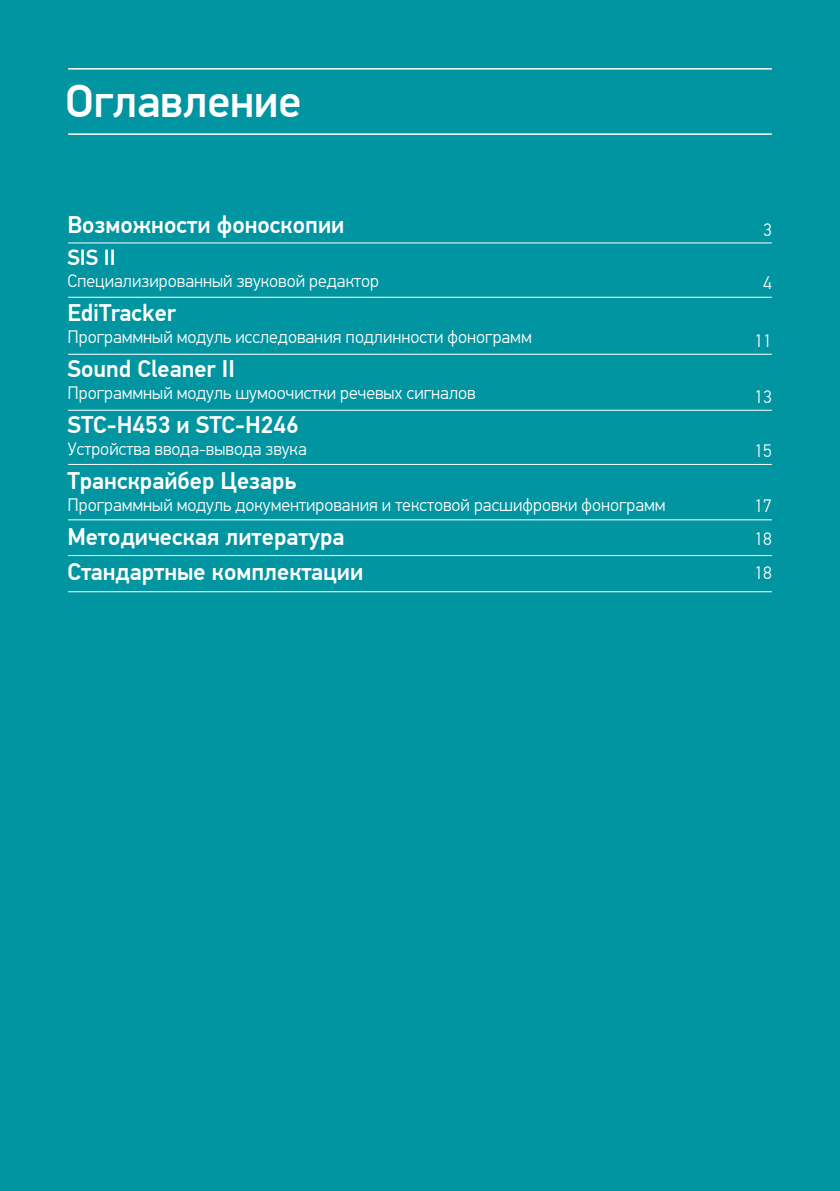
<style>
.page{position:relative;width:840px;height:1191px;background:#fff}
.page>*{position:absolute;margin:0;border:0;box-sizing:border-box;transform-origin:0 0}
.Заголовок{font:500 46px "PF Din Display Pro";color:#fff}
.Текст{font:500 24px "PF Din Text Pro";color:#fff}
.Текст-2{font:500 22px "PF Din Text Pro";color:#fff}
.Текст-3{font:300 18px "PF Din Text Pro";color:#fff}
</style>
<div class="page">
<div style="left:0;top:0;width:839px;height:1191px;background:#0095a1"></div>
<hr style="left:68px;top:68px;width:703px;height:2px;background:#fff">
<hr style="left:68px;top:133px;width:703px;height:2px;background:#fff">
<hr style="left:68px;top:591px;width:703px;height:1px;background:#fff">
<hr style="left:68px;top:464px;width:703px;height:1px;background:#fff">
<hr style="left:68px;top:410px;width:703px;height:1px;background:#fff">
<hr style="left:68px;top:354px;width:703px;height:1px;background:#fff">
<hr style="left:68px;top:297px;width:703px;height:1px;background:#fff">
<hr style="left:68px;top:242px;width:703px;height:1px;background:#fff">
<hr style="left:68px;top:555px;width:703px;height:1px;background:#fff">
<hr style="left:68px;top:519px;width:703px;height:1px;background:#fff">
<p class="Заголовок" style="left:65px;top:74px;width:237px">Оглавление</p>
<p class="Текст" style="left:67px;top:210px;width:278px">Возможности фоноскопии</p>
<p class="Текст-2" style="left:67px;top:244px;width:50px">SIS II</p>
<p class="Текст-3" style="left:67px;top:270px;width:313px">Специализированный звуковой редактор</p>
<p class="Текст" style="left:67px;top:298px;width:110px">EdiTracker</p>
<p class="Текст-3" style="left:67px;top:326px;width:465px">Программный модуль исследования подлинности фонограмм</p>
<p class="Текст" style="left:67px;top:354px;width:169px">Sound Cleaner II</p>
<p class="Текст-3" style="left:67px;top:382px;width:409px">Программный модуль шумоочистки речевых сигналов</p>
<p class="Текст" style="left:67px;top:411px;width:233px">STC-H453 и STC-H246</p>
<p class="Текст-3" style="left:67px;top:438px;width:241px">Устройства ввода-вывода звука</p>
<p class="Текст" style="left:67px;top:467px;width:230px">Транскрайбер Цезарь</p>
<p class="Текст-3" style="left:67px;top:494px;width:599px">Программный модуль документирования и текстовой расшифровки фонограмм</p>
<p class="Текст" style="left:67px;top:523px;width:278px">Методическая литература</p>
<p class="Текст" style="left:67px;top:557px;width:297px">Стандартные комплектации</p>
<p class="Текст-3" style="left:762px;top:219px;width:10px">3</p>
<p class="Текст-3" style="left:762px;top:272px;width:10px">4</p>
<p class="Текст-3" style="left:754px;top:330px;width:19px">11</p>
<p class="Текст-3" style="left:754px;top:386px;width:19px">13</p>
<p class="Текст-3" style="left:754px;top:441px;width:19px">15</p>
<p class="Текст-3" style="left:754px;top:495px;width:19px">17</p>
<p class="Текст-3" style="left:754px;top:529px;width:19px">18</p>
<p class="Текст-3" style="left:754px;top:563px;width:19px">18</p>
</div>
